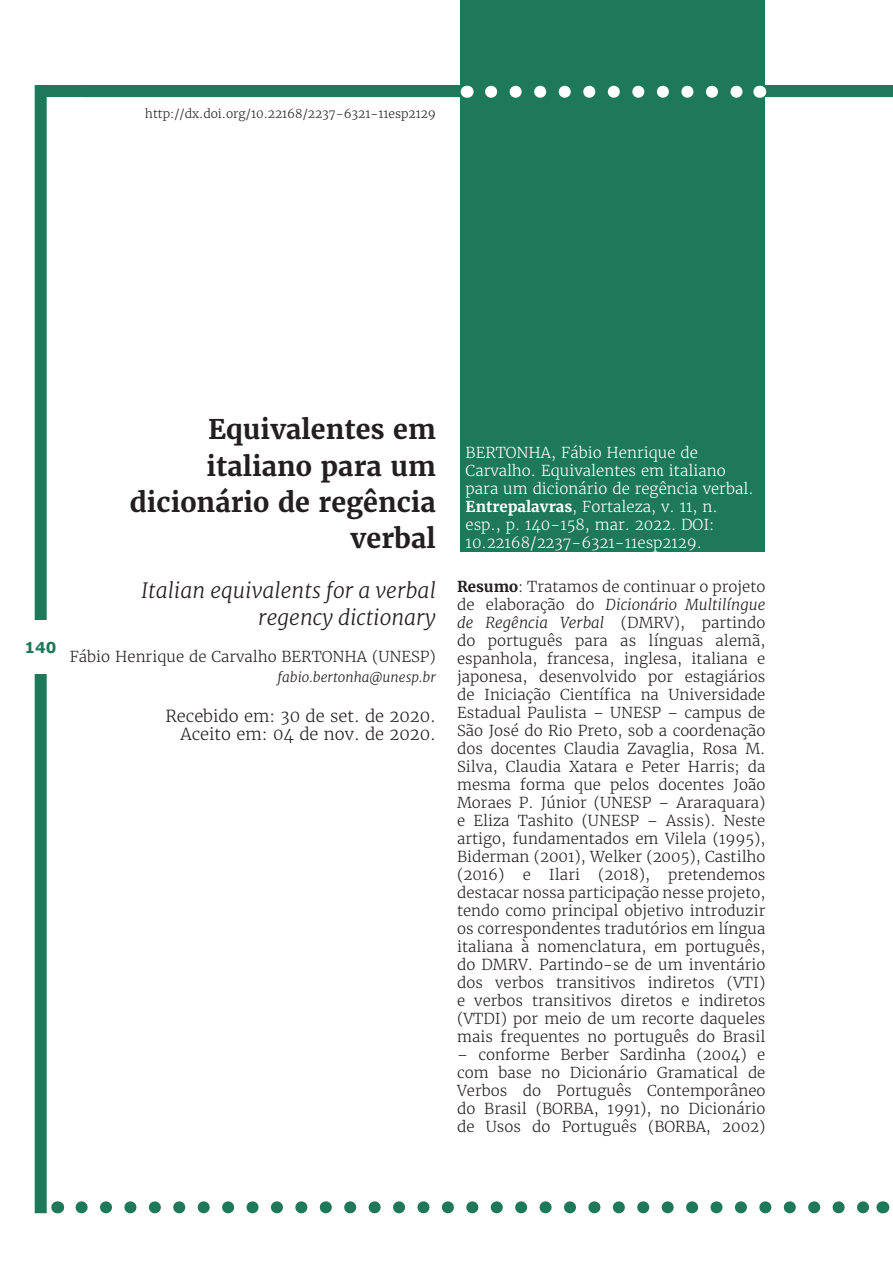
<style>
.page{position:relative;width:893px;height:1263px;background:#fff}
.page>*{position:absolute;margin:0;border:0;box-sizing:border-box;transform-origin:0 0}
.Título-pt{font:700 27px/36px "Merriweather";color:#231f20;text-align:right}
.Título-LE{font:italic 300 21px/27px "Merriweather";color:#231f20;text-align:right}
.Recebido_Aceito{font:300 16.5px "Merriweather";color:#231f20}
.Resumo{font:300 15px/18px "Merriweather";color:#231f20;text-align:justify}
.Como_citar_artigo{font:300 15px/18px "Merriweather";color:#fff}
.Autor{font:300 15px "Merriweather";color:#231f20}
.t1{font:700 15px "Verdana";color:#1e785a}
.E-mail{font:italic 300 13.5px "Merriweather";color:#231f20}
.DOI{font:300 12px "Merriweather";color:#231f20}
.s1{font-weight:700}
.s2{font-style:italic}
</style>
<div class="page">
<div style="left:35px;top:85px;width:858px;height:12px;background:#1e785a"></div>
<div style="left:35px;top:85px;width:12px;height:1128px;background:#1e785a"></div>
<svg style="left:82px;top:1201px;width:788px;height:12px"></svg>
<svg style="left:57px;top:1201px;width:1px;height:12px"></svg>
<svg style="left:882px;top:1201px;width:1px;height:12px"></svg>
<div style="left:17px;top:621px;width:47px;height:53px;background:#fff"></div>
<div style="left:461px;top:0;width:304px;height:551px;background:#1e785a"></div>
<svg style="left:491px;top:86px;width:252px;height:12px"></svg>
<svg style="left:467px;top:86px;width:1px;height:12px"></svg>
<svg style="left:759px;top:86px;width:1px;height:12px"></svg>
<p class="DOI" style="left:145px;top:106px;width:292px">http://dx.doi.org/10.22168/2237-6321-11esp2129</p>
<p class="t1" style="left:24px;top:638px;width:33px">140</p>
<p class="Título-pt" style="left:130px;top:412px;width:308px">Equivalentes em italiano para um dicionário de regência verbal</p>
<p class="Título-LE" style="left:141px;top:577px;width:296px">Italian equivalents for a verbal regency dictionary</p>
<p class="Resumo" style="left:457px;top:578px;width:310px"><span class="s1">Resumo</span>: Tratamos de continuar o projeto de elaboração do <span class="s2">Dicionário Multilíngue de Regência Verbal</span> (DMRV), partindo do português para as línguas alemã, espanhola, francesa, inglesa, italiana e japonesa, desenvolvido por estagiários de Iniciação Científica na Universidade Estadual Paulista – UNESP – campus de São José do Rio Preto, sob a coordenação dos docentes Claudia Zavaglia, Rosa M.<br>Silva, Claudia Xatara e Peter Harris; da mesma forma que pelos docentes João Moraes P. Júnior (UNESP – Araraquara) e Eliza Tashito (UNESP – Assis). Neste artigo, fundamentados em Vilela (1995), Biderman (2001), Welker (2005), Castilho (2016) e Ilari (2018), pretendemos destacar nossa participação nesse projeto, tendo como principal objetivo introduzir os correspondentes tradutórios em língua italiana à nomenclatura, em português, do DMRV. Partindo-se de um inventário dos verbos transitivos indiretos (VTI) e verbos transitivos diretos e indiretos (VTDI) por meio de um recorte daqueles mais frequentes no português do Brasil</p>
<p class="Resumo" style="left:457px;top:1046px;width:310px">– conforme Berber Sardinha (2004) e com base no Dicionário Gramatical de Verbos do Português Contemporâneo do Brasil (BORBA, 1991), no Dicionário de Usos do Português (BORBA, 2002)</p>
<p class="Como_citar_artigo" style="left:466px;top:443px;width:289px">BERTONHA, Fábio Henrique de Carvalho. Equivalentes em italiano para um dicionário de regência verbal.<br><span class="s1">Entrepalavras</span>, Fortaleza, v. 11, n. esp., p. 140-158, mar. 2022. DOI:<br>10.22168/2237-6321-11esp2129.</p>
<p class="Autor" style="left:70px;top:647px;width:368px">Fábio Henrique de Carvalho BERTONHA (UNESP)</p>
<p class="E-mail" style="left:278px;top:669px;width:160px">fabio.bertonha@unesp.br</p>
<p class="Recebido_Aceito" style="left:166px;top:706px;width:272px">Recebido em: 30 de set. de 2020.</p>
<p class="Recebido_Aceito" style="left:181px;top:724px;width:257px">Aceito em: 04 de nov. de 2020.</p>
</div>
